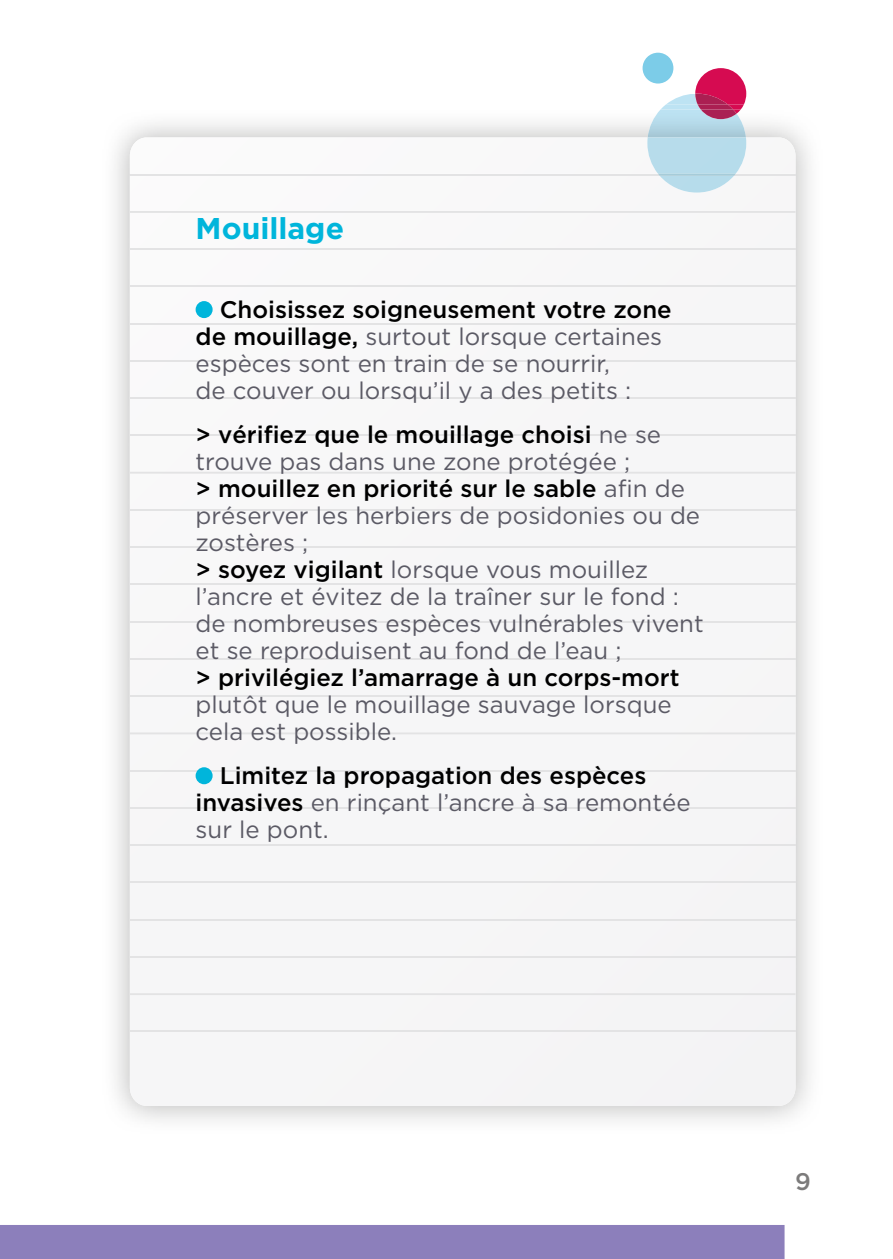
<style>
.page{position:relative;width:893px;height:1259px;background:#fff}
.page>*{position:absolute;margin:0;border:0;box-sizing:border-box;transform-origin:0 0}
.t1{font:700 30px "Gotham";color:#00b5db}
.t2{font:24px/27px "Gotham";color:#5b5a65}
.t3{font:500 24px/27px "Gotham";color:#000}
.t4{font:500 24px "Gotham";color:#7c7b7b}
.s1{font-weight:500;color:#000}
.s2{font-weight:400;color:#5b5a65}
</style>
<div class="page">
<img style="left:115px;top:123px;width:695px;height:998px">
<div style="left:130px;top:137px;width:665px;height:969px;background:#f6f6f7"></div>
<hr style="left:130px;top:1030px;width:665px;height:2px;background:#e3e3e4">
<svg style="left:130px;top:993px;width:665px;height:2px"></svg>
<svg style="left:130px;top:732px;width:665px;height:2px"></svg>
<svg style="left:130px;top:472px;width:665px;height:1px"></svg>
<svg style="left:130px;top:211px;width:665px;height:2px"></svg>
<hr style="left:130px;top:956px;width:665px;height:2px;background:#e3e3e4">
<hr style="left:130px;top:918px;width:665px;height:2px;background:#e3e3e4">
<hr style="left:130px;top:881px;width:665px;height:2px;background:#e3e3e4">
<hr style="left:130px;top:844px;width:665px;height:2px;background:#e3e3e4">
<hr style="left:130px;top:807px;width:665px;height:2px;background:#e3e3e4">
<hr style="left:130px;top:769px;width:665px;height:2px;background:#e3e3e4">
<hr style="left:130px;top:695px;width:665px;height:2px;background:#e3e3e4">
<hr style="left:130px;top:658px;width:665px;height:2px;background:#e3e3e4">
<hr style="left:130px;top:621px;width:665px;height:1px;background:#e3e3e4">
<hr style="left:130px;top:583px;width:665px;height:2px;background:#e3e3e4">
<hr style="left:130px;top:546px;width:665px;height:2px;background:#e3e3e4">
<hr style="left:130px;top:509px;width:665px;height:2px;background:#e3e3e4">
<hr style="left:130px;top:434px;width:665px;height:2px;background:#e3e3e4">
<hr style="left:130px;top:397px;width:665px;height:2px;background:#e3e3e4">
<hr style="left:130px;top:360px;width:665px;height:2px;background:#e3e3e4">
<hr style="left:130px;top:323px;width:665px;height:2px;background:#e3e3e4">
<hr style="left:130px;top:285px;width:665px;height:2px;background:#e3e3e4">
<hr style="left:130px;top:248px;width:665px;height:2px;background:#e3e3e4">
<hr style="left:130px;top:174px;width:665px;height:2px;background:#e3e3e4">
<div style="left:196px;top:301px;width:17px;height:17px;background:#00b5db;border-radius:50%"></div>
<div style="left:196px;top:767px;width:17px;height:17px;background:#00b5db;border-radius:50%"></div>
<img style="left:648px;top:110px;width:98px;height:27px">
<svg style="left:647px;top:137px;width:99px;height:56px"></svg>
<div style="left:643px;top:53px;width:30px;height:31px;background:#7ccce8;border-radius:50%"></div>
<svg style="left:660px;top:68px;width:86px;height:46px"></svg>
<img style="left:701px;top:109px;width:36px;height:10px">
<div style="left:0;top:1225px;width:784px;height:34px;background:#8c7fbb"></div>
<p class="t1" style="left:196px;top:211px;width:150px">Mouillage</p>
<p class="t2" style="left:196px;top:296px;width:478px;text-indent:24px"><span class="s1">Choisissez soigneusement votre zone de mouillage,</span> surtout lorsque certaines espèces sont en train de se nourrir,<br>de couver ou lorsqu’il y a des petits :</p>
<p class="t2" style="left:196px;top:421px;width:510px"><span class="s1">&gt; vérifiez que le mouillage choisi</span> ne se trouve pas dans une zone protégée ;<br><span class="s1">&gt; mouillez en priorité sur le sable</span> afin de préserver les herbiers de posidonies ou de zostères ;<br><span class="s1">&gt; soyez vigilant</span> lorsque vous mouillez l’ancre et évitez de la traîner sur le fond : de nombreuses espèces vulnérables vivent et se reproduisent au fond de l’eau ;</p>
<p class="t3" style="left:196px;top:663px;width:486px">&gt; privilégiez l’amarrage à un corps-mort</p>
<p class="t2" style="left:196px;top:691px;width:478px">plutôt que le mouillage sauvage lorsque cela est possible.</p>
<p class="t3" style="left:196px;top:761px;width:496px;text-indent:24px">Limitez la propagation des espèces invasives <span class="s2">en rinçant l’ancre à sa remontée sur le pont.</span></p>
<p class="t4" style="left:795px;top:1168px;width:17px">9</p>
</div>
